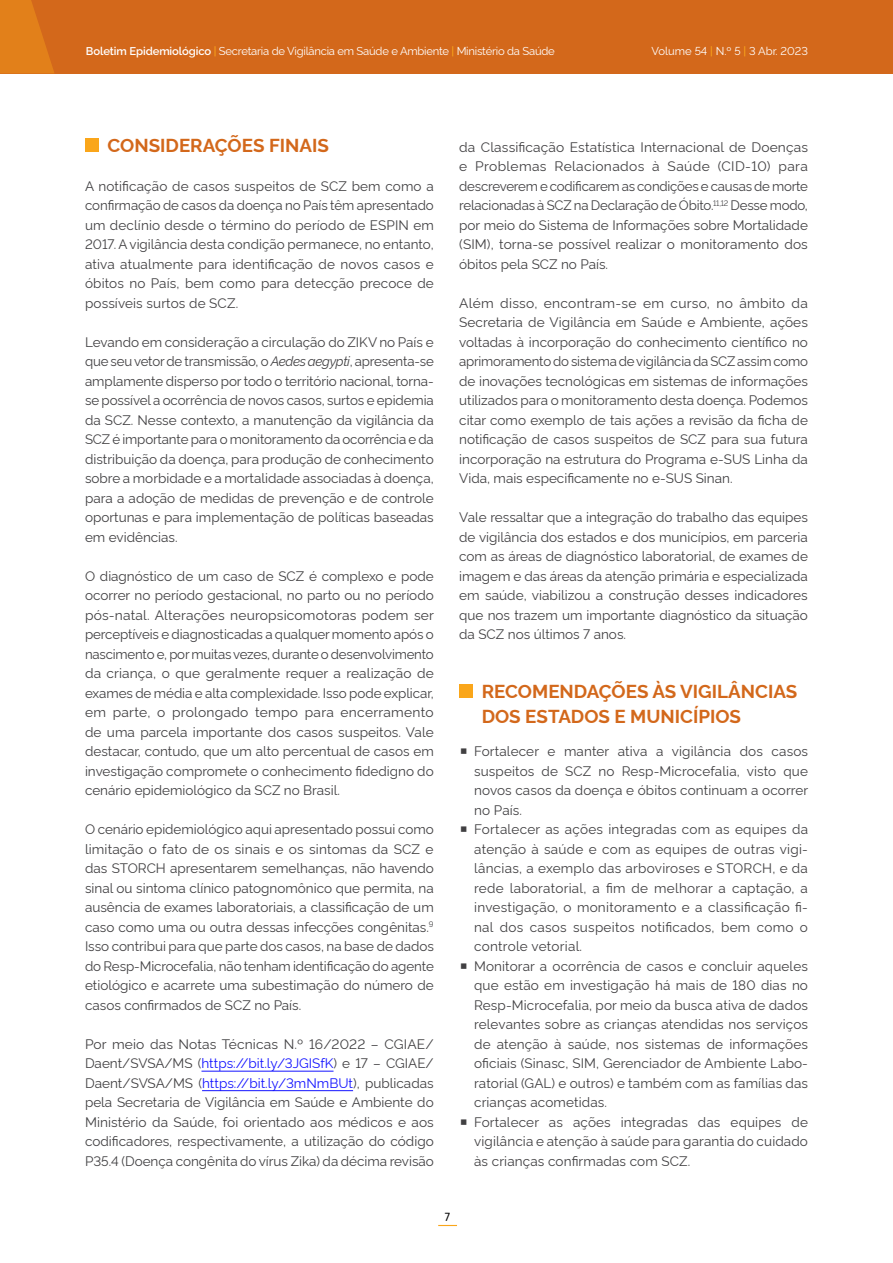
<style>
.page{position:relative;width:893px;height:1263px;background:#fff}
.page>*{position:absolute;margin:0;border:0;box-sizing:border-box;transform-origin:0 0}
.subtitulo_1_1_linha{font:700 18.75px/25.5px "Rawline";color:#d3681b}
.Texto_miolo{font:13.5px/19.5px "Rawline";color:#414042;text-align:justify}
.t1{font:12px "Fira Sans";color:#000}
.t2{font:11.25px "Rawline";letter-spacing:-.02em;color:#fff}
.t3{font:11.25px "Rawline";color:#fff}
.s1{font-weight:600}
.s2{font-weight:500;color:#faa61a}
.s3{font-style:italic}
.s4{color:#1414ff}
</style>
<div class="page">
<div style="left:0;top:0;width:893px;height:74px;background:#d3681b"></div>
<svg style="left:438px;top:1225px;width:19px;height:1px"></svg>
<svg style="left:0;top:0;width:54px;height:74px"></svg>
<hr style="left:201px;top:1071px;width:133px;height:1px;background:#1414ff">
<hr style="left:202px;top:1090px;width:151px;height:1px;background:#1414ff">
<div style="left:85px;top:138px;width:14px;height:14px;background:#faa61a"></div>
<div style="left:459px;top:684px;width:14px;height:14px;background:#faa61a"></div>
<p class="t2" style="left:86px;top:42px;width:470px"><span class="s1">Boletim Epidemiológico</span> <span class="s2">|</span> Secretaria de Vigilância em Saúde e Ambiente <span class="s2">|</span> Ministério da Saúde</p>
<p class="t3" style="left:651px;top:43px;width:158px">Volume 54 <span class="s2">|</span> N.º 5 <span class="s2">|</span> 3 Abr. 2023</p>
<p class="subtitulo_1_1_linha" style="left:108px;top:130px;width:223px">CONSIDERAÇÕES FINAIS</p>
<p class="Texto_miolo" style="left:85px;top:175px;width:350px">A notificação de casos suspeitos de SCZ bem como a confirmação de casos da doença no País têm apresentado um declínio desde o término do período de ESPIN em 2017. A vigilância desta condição permanece, no entanto, ativa atualmente para identificação de novos casos e óbitos no País, bem como para detecção precoce de possíveis surtos de SCZ.</p>
<p class="Texto_miolo" style="left:85px;top:331px;width:350px">Levando em consideração a circulação do ZIKV no País e que seu vetor de transmissão, o <span class="s3">Aedes aegypti</span>, apresenta-se amplamente disperso por todo o território nacional, torna&shy;se possível a ocorrência de novos casos, surtos e epidemia da SCZ. Nesse contexto, a manutenção da vigilância da SCZ é importante para o monitoramento da ocorrência e da distribuição da doença, para produção de conhecimento sobre a morbidade e a mortalidade associadas à doença, para a adoção de medidas de prevenção e de controle oportunas e para implementação de políticas baseadas em evidências.</p>
<p class="Texto_miolo" style="left:85px;top:565px;width:350px">O diagnóstico de um caso de SCZ é complexo e pode ocorrer no período gestacional, no parto ou no período pós-natal. Alterações neuropsicomotoras podem ser perceptíveis e diagnosticadas a qualquer momento após o nascimento e, por muitas vezes, durante o desenvolvimento da criança, o que geralmente requer a realização de exames de média e alta complexidade. Isso pode explicar, em parte, o prolongado tempo para encerramento de uma parcela importante dos casos suspeitos. Vale destacar, contudo, que um alto percentual de casos em investigação compromete o conhecimento fidedigno do cenário epidemiológico da SCZ no Brasil.</p>
<p class="Texto_miolo" style="left:85px;top:818px;width:350px">O cenário epidemiológico aqui apresentado possui como limitação o fato de os sinais e os sintomas da SCZ e das STORCH apresentarem semelhanças, não havendo sinal ou sintoma clínico patognomônico que permita, na ausência de exames laboratoriais, a classificação de um caso como uma ou outra dessas infecções congênitas.<sup>9<br></sup>Isso contribui para que parte dos casos, na base de dados do Resp-Microcefalia, não tenham identificação do agente etiológico e acarrete uma subestimação do número de casos confirmados de SCZ no País.</p>
<p class="Texto_miolo" style="left:85px;top:1033px;width:350px">Por meio das Notas Técnicas N.º 16/2022 – CGIAE/ Daent/SVSA/MS (<span class="s4">https://bit.ly/3JGISfK</span>) e 17 – CGIAE/ Daent/SVSA/MS (<span class="s4">https://bit.ly/3mNmBUt</span>), publicadas pela Secretaria de Vigilância em Saúde e Ambiente do Ministério da Saúde, foi orientado aos médicos e aos codificadores, respectivamente, a utilização do código P35.4 (Doença congênita do vírus Zika) da décima revisão</p>
<p class="Texto_miolo" style="left:459px;top:136px;width:350px">da Classificação Estatística Internacional de Doenças e Problemas Relacionados à Saúde (CID-10) para descreverem e codificarem as condições e causas de morte relacionadas à SCZ na Declaração de Óbito.<sup>11,12</sup> Desse modo, por meio do Sistema de Informações sobre Mortalidade (SIM), torna-se possível realizar o monitoramento dos óbitos pela SCZ no País.</p>
<p class="Texto_miolo" style="left:459px;top:292px;width:350px">Além disso, encontram-se em curso, no âmbito da Secretaria de Vigilância em Saúde e Ambiente, ações voltadas à incorporação do conhecimento científico no aprimoramento do sistema de vigilância da SCZ assim como de inovações tecnológicas em sistemas de informações utilizados para o monitoramento desta doença. Podemos citar como exemplo de tais ações a revisão da ficha de notificação de casos suspeitos de SCZ para sua futura incorporação na estrutura do Programa e-SUS Linha da Vida, mais especificamente no e-SUS Sinan.</p>
<p class="Texto_miolo" style="left:459px;top:506px;width:350px">Vale ressaltar que a integração do trabalho das equipes de vigilância dos estados e dos municípios, em parceria com as áreas de diagnóstico laboratorial, de exames de imagem e das áreas da atenção primária e especializada em saúde, viabilizou a construção desses indicadores que nos trazem um importante diagnóstico da situação da SCZ nos últimos 7 anos.</p>
<p class="subtitulo_1_1_linha" style="left:482px;top:676px;width:317px">RECOMENDAÇÕES ÀS VIGILÂNCIAS<br>DOS ESTADOS E MUNICÍPIOS</p>
<p class="Texto_miolo" style="left:474px;top:740px;width:336px">Fortalecer e manter ativa a vigilância dos casos suspeitos de SCZ no Resp-Microcefalia, visto que novos casos da doença e óbitos continuam a ocorrer no País.</p>
<p class="Texto_miolo" style="left:474px;top:818px;width:335px">Fortalecer as ações integradas com as equipes da atenção à saúde e com as equipes de outras vigi&shy;lâncias, a exemplo das arboviroses e STORCH, e da rede laboratorial, a fim de melhorar a captação, a investigação, o monitoramento e a classificação fi&shy;nal dos casos suspeitos notificados, bem como o controle vetorial.</p>
<p class="Texto_miolo" style="left:474px;top:955px;width:335px">Monitorar a ocorrência de casos e concluir aqueles que estão em investigação há mais de 180 dias no Resp-Microcefalia, por meio da busca ativa de dados relevantes sobre as crianças atendidas nos serviços de atenção à saúde, nos sistemas de informações oficiais (Sinasc, SIM, Gerenciador de Ambiente Labo&shy;ratorial (GAL) e outros) e também com as famílias das crianças acometidas.</p>
<p class="Texto_miolo" style="left:474px;top:1111px;width:335px">Fortalecer as ações integradas das equipes de vigilância e atenção à saúde para garantia do cuidado às crianças confirmadas com SCZ.</p>
<p class="t1" style="left:445px;top:1207px;width:7px">7</p>
</div>
